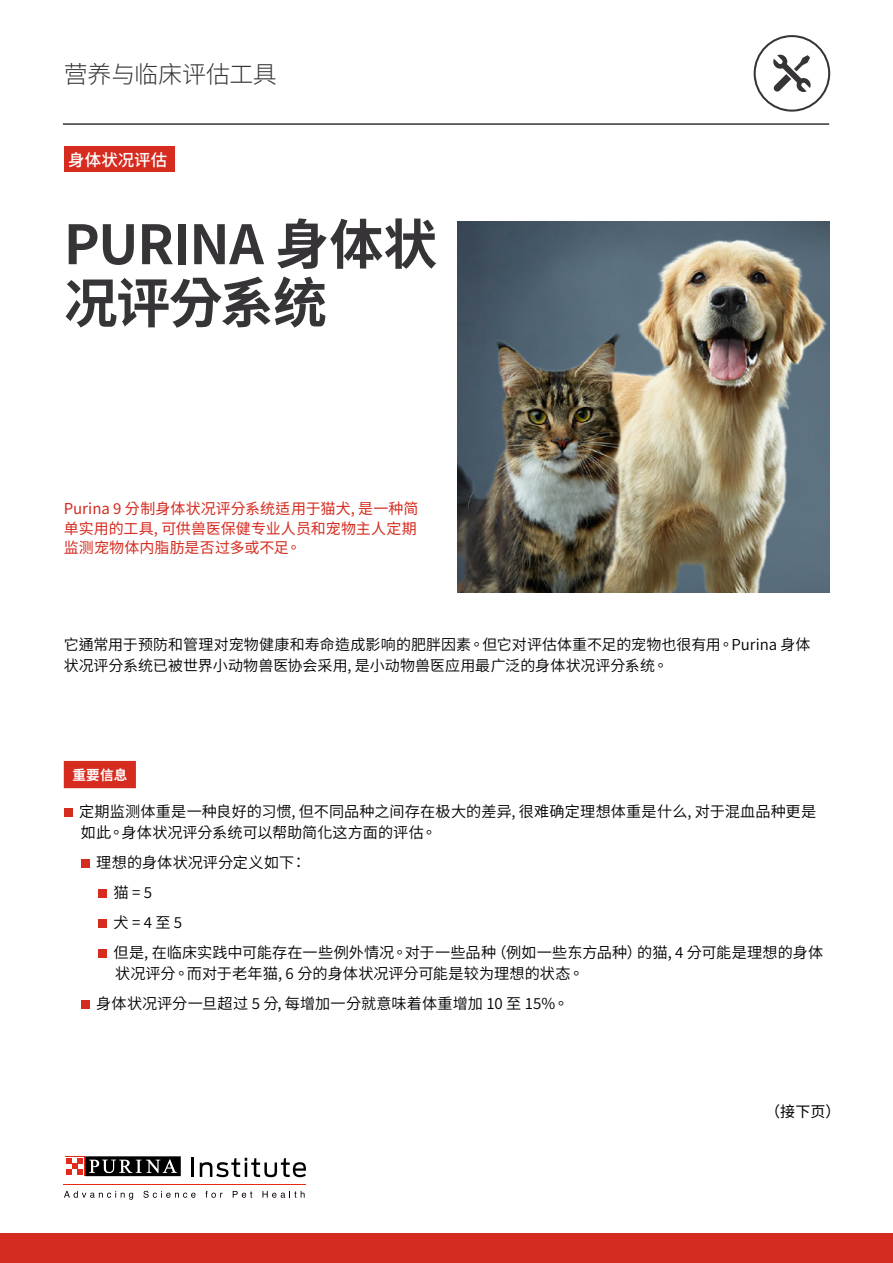
<style>
.page{position:relative;width:893px;height:1263px;background:#fff}
.page>*{position:absolute;margin:0;border:0;box-sizing:border-box;transform-origin:0 0}
.t1{font:700 54px/58.5px "Source Han Sans TC";letter-spacing:-.025em;color:#373437}
.t2{font:300 24px "Source Han Sans TC";letter-spacing:-.01em;color:#373437}
.t3{font:500 16.5px "Source Han Sans TC";letter-spacing:.01em;color:#fff}
.t4{font:15.15px/29.8px "Source Han Sans TC";letter-spacing:.005em;color:#000}
.t5{font:15px/21px "Source Han Sans TC";color:#000}
.t6{font:15px/19.5px "Source Han Sans TC";letter-spacing:.005em;color:#d62b1f}
.t7{font:15px "Source Han Sans TC";color:#000}
.t8{font:700 13.65px "Source Han Sans TC";color:#fff}
</style>
<div class="page">
<div style="left:0;top:1233px;width:893px;height:30px;background:#d62b1f"></div>
<hr style="left:63px;top:123px;width:766px;height:2px;background:#373437">
<hr style="left:64px;top:1184px;width:242px;height:1px;background:#e52a1b">
<svg style="left:192px;top:1158px;width:2px;height:19px"></svg>
<svg style="left:200px;top:1158px;width:106px;height:19px"></svg>
<svg style="left:64px;top:1191px;width:69px;height:9px"></svg>
<svg style="left:143px;top:1191px;width:53px;height:7px"></svg>
<svg style="left:205px;top:1191px;width:18px;height:7px"></svg>
<svg style="left:233px;top:1191px;width:19px;height:7px"></svg>
<svg style="left:262px;top:1191px;width:43px;height:7px"></svg>
<svg style="left:85px;top:1176px;width:96px;height:1px"></svg>
<svg style="left:65px;top:1156px;width:20px;height:20px"></svg>
<div style="left:85px;top:1156px;width:96px;height:20px;background:#000"></div>
<svg style="left:89px;top:1159px;width:88px;height:14px"></svg>
<div style="left:65px;top:1157px;width:19px;height:18px;background:#fff"></div>
<svg style="left:66px;top:1158px;width:17px;height:17px"></svg>
<img style="left:458px;top:221px;width:371px;height:371px">
<div style="left:64px;top:146px;width:111px;height:26px;background:#d62b1f"></div>
<div style="left:64px;top:761px;width:72px;height:27px;background:#d62b1f"></div>
<div style="left:64px;top:809px;width:8px;height:8px;background:#d62b1f"></div>
<div style="left:81px;top:860px;width:9px;height:8px;background:#d62b1f"></div>
<div style="left:98px;top:889px;width:9px;height:9px;background:#d62b1f"></div>
<div style="left:98px;top:919px;width:9px;height:9px;background:#d62b1f"></div>
<div style="left:98px;top:949px;width:9px;height:9px;background:#d62b1f"></div>
<div style="left:81px;top:1000px;width:9px;height:9px;background:#d62b1f"></div>
<svg style="left:754px;top:35px;width:76px;height:77px"></svg>
<h2 class="t2" style="left:64px;top:61px;width:215px">营养与临床评估工具</h2>
<p class="t3" style="left:68px;top:150px;width:101px">身体状况评估</p>
<h1 class="t1" style="left:64px;top:216px;width:375px">PURINA 身体状况评分系统</h1>
<p class="t6" style="left:64px;top:499px;width:356px">Purina 9 分制身体状况评分系统适用于猫犬, 是一种简单实用的工具, 可供兽医保健专业人员和宠物主人定期监测宠物体内脂肪是否过多或不足。</p>
<p class="t5" style="left:64px;top:634px;width:748px">它通常用于预防和管理对宠物健康和寿命造成影响的肥胖因素。但它对评估体重不足的宠物也很有用。Purina 身体状况评分系统已被世界小动物兽医协会采用, 是小动物兽医应用最广泛的身体状况评分系统。</p>
<p class="t8" style="left:72px;top:767px;width:56px">重要信息</p>
<p class="t4" style="left:79px;top:801px;width:739px;line-height:21.1px">定期监测体重是一种良好的习惯, 但不同品种之间存在极大的差异, 很难确定理想体重是什么, 对于混血品种更是如此。身体状况评分系统可以帮助简化这方面的评估。</p>
<p class="t4" style="left:113px;top:848px;width:711px;text-indent:-17px">理想的身体状况评分定义如下：<br>猫 = 5<br>犬 = 4 至 5<br>但是, 在临床实践中可能存在一些例外情况。对于一些品种（例如一些东方品种）的猫, 4 分可能是理想的身体</p>
<p class="t4" style="left:96px;top:959px;width:489px;text-indent:19px">状况评分。而对于老年猫, 6 分的身体状况评分可能是较为理想的状态。身体状况评分一旦超过 5 分, 每增加一分就意味着体重增加 10 至 15%。</p>
<p class="t7" style="left:765px;top:1103px;width:77px">（接下页）</p>
</div>
